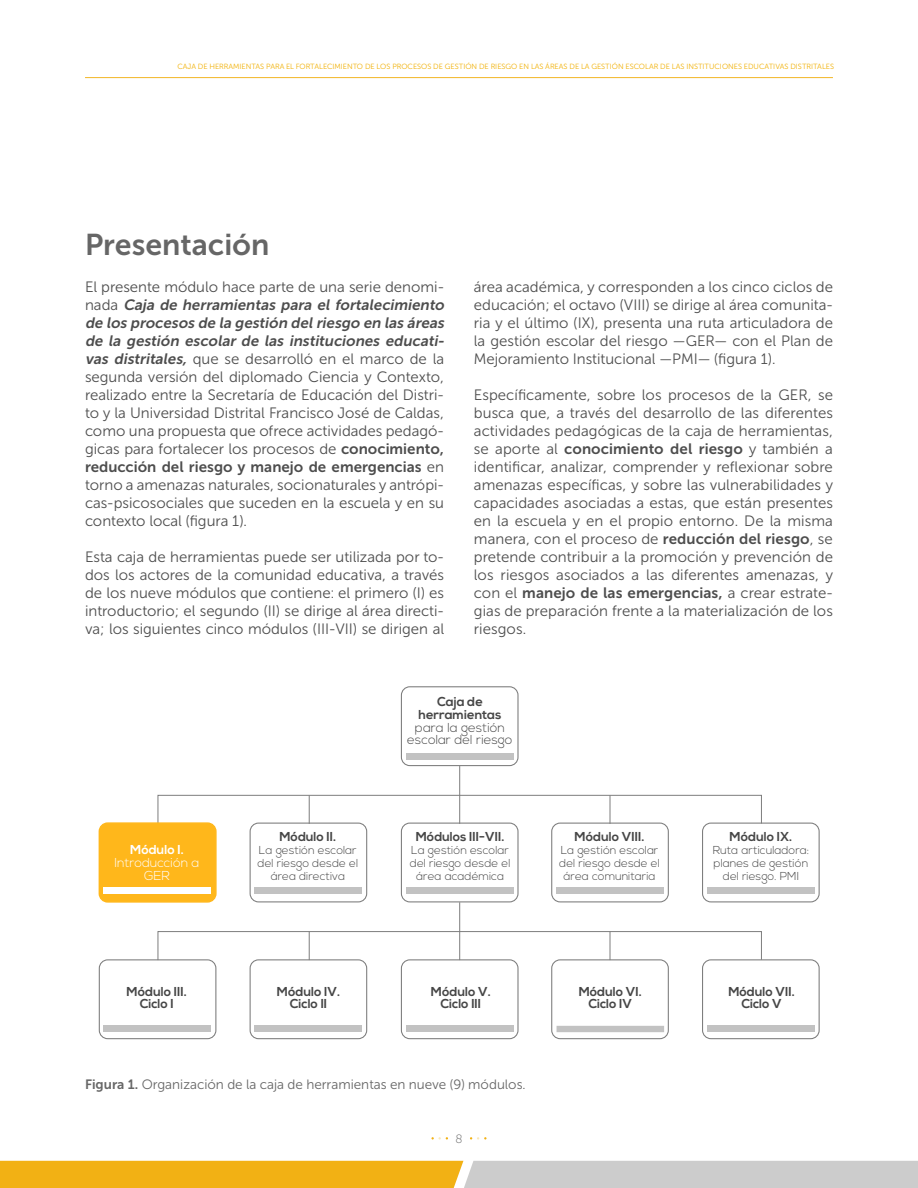
<style>
.page{position:relative;width:918px;height:1188px;background:#fff}
.page>*{position:absolute;margin:0;border:0;box-sizing:border-box;transform-origin:0 0}
.t1{font:30px "Museo Sans Cyrl 700";color:#666}
.t2{font:15px/18px "Museo Sans Cyrl 300";color:#4d4d4d;text-align:justify}
.t3{font:italic 15px/18px "Museo Sans Cyrl 700";color:#4d4d4d;text-align:justify}
.t4{font:15px "Museo Sans Cyrl 700";color:#4d4d4d}
.t5{font:13.5px "Museo Sans Cyrl 300";color:#666}
.t6{font:700 12.9px/12.9px "Nexa";color:#464646;text-align:center}
.t7{font:300 12.9px/12.9px "Nexa";color:#464646;text-align:center}
.t8{font:300 12.9px/12.9px "Nexa";color:#fff;text-align:center}
.t9{font:700 12.9px "Nexa";color:#fff}
.t10{font:12px "Museo Sans Cyrl 100";color:#666}
.t11{font:300 11.55px/12.9px "Nexa";color:#464646;text-align:center}
.t12{font:7.5px "Museo Sans Cyrl 300";color:#f1af00}
.s1{font-family:"Museo Sans Cyrl 300";font-style:normal}
.s2{font-family:"Museo Sans Cyrl 700";font-style:italic}
.s3{font-family:"Museo Sans Cyrl 700"}
.s4{font-family:"Museo Sans Cyrl 300"}
</style>
<div class="page">
<svg style="left:0;top:1161px;width:918px;height:27px;background:#dfbf70"></svg>
<svg style="left:431px;top:1137px;width:17px;height:3px"></svg>
<svg style="left:470px;top:1137px;width:17px;height:3px"></svg>
<hr style="left:85px;top:77px;width:748px;height:1px;background:#f2b727">
<hr style="left:459px;top:766px;width:1px;height:58px;background:#7d7d7d">
<div style="left:158px;top:795px;width:604px;height:29px;border:1px solid #7d7d7d"></div>
<svg style="left:309px;top:795px;width:1px;height:28px"></svg>
<svg style="left:610px;top:795px;width:1px;height:28px"></svg>
<hr style="left:459px;top:902px;width:1px;height:58px;background:#7d7d7d">
<div style="left:401px;top:686px;width:118px;height:80px;border:1px solid #7d7d7d;border-radius:8px"></div>
<div style="left:250px;top:823px;width:117px;height:79px;border:1px solid #7d7d7d;border-radius:8px"></div>
<div style="left:401px;top:823px;width:118px;height:79px;border:1px solid #7d7d7d;border-radius:8px"></div>
<div style="left:551px;top:823px;width:118px;height:79px;border:1px solid #7d7d7d;border-radius:8px"></div>
<div style="left:702px;top:823px;width:118px;height:79px;border:1px solid #7d7d7d;border-radius:8px"></div>
<div style="left:158px;top:931px;width:604px;height:29px;border:1px solid #7d7d7d"></div>
<svg style="left:309px;top:932px;width:1px;height:27px"></svg>
<svg style="left:610px;top:932px;width:1px;height:27px"></svg>
<div style="left:254px;top:887px;width:108px;height:7px;background:#c2c2c2"></div>
<div style="left:557px;top:887px;width:107px;height:7px;background:#c2c2c2"></div>
<div style="left:707px;top:887px;width:108px;height:7px;background:#c2c2c2"></div>
<div style="left:407px;top:887px;width:107px;height:7px;background:#c2c2c2"></div>
<div style="left:406px;top:753px;width:108px;height:7px;background:#c2c2c2"></div>
<div style="left:99px;top:959px;width:117px;height:80px;border:1px solid #7d7d7d;border-radius:8px"></div>
<div style="left:250px;top:959px;width:117px;height:80px;border:1px solid #7d7d7d;border-radius:8px"></div>
<div style="left:401px;top:959px;width:118px;height:80px;border:1px solid #7d7d7d;border-radius:8px"></div>
<div style="left:551px;top:959px;width:118px;height:80px;border:1px solid #7d7d7d;border-radius:8px"></div>
<div style="left:702px;top:959px;width:118px;height:80px;border:1px solid #7d7d7d;border-radius:8px"></div>
<div style="left:103px;top:1026px;width:108px;height:6px;background:#c2c2c2"></div>
<div style="left:254px;top:1026px;width:108px;height:6px;background:#c2c2c2"></div>
<svg style="left:557px;top:1026px;width:107px;height:6px"></svg>
<div style="left:707px;top:1026px;width:108px;height:6px;background:#c2c2c2"></div>
<div style="left:407px;top:1026px;width:107px;height:6px;background:#c2c2c2"></div>
<div style="left:99px;top:823px;width:117px;height:79px;background:#ffb71b;border-radius:8px"></div>
<div style="left:99px;top:822px;width:118px;height:81px;border:1px solid #ffb71b;border-radius:8px"></div>
<div style="left:103px;top:887px;width:108px;height:7px;background:#fff"></div>
<p class="t12" style="left:177px;top:62px;width:658px">CAJA DE HERRAMIENTAS PARA EL FORTALECIMIENTO DE LOS PROCESOS DE GESTIÓN DE RIESGO EN LAS ÁREAS DE LA GESTIÓN ESCOLAR DE LAS INSTITUCIONES EDUCATIVAS DISTRITALES</p>
<h1 class="t1" style="left:85px;top:228px;width:186px">Presentación</h1>
<p class="t2" style="left:85px;top:278px;width:361px">El presente módulo hace parte de una serie denomi-</p>
<p class="t3" style="left:85px;top:296px;width:364px"><span class="s1">n a d a</span> Caja de herramientas para el fortalecimiento de los procesos de la gestión delriesgo en las áreas de la gestión escolar de las instituciones educati-</p>
<p class="t2" style="left:85px;top:350px;width:361px"><span class="s2">vas distritales,</span> que se desarrolló en el marco de la segunda versión del diplomado Ciencia y Contexto, realizado entre la Secretaría de Educación del Distri&shy;to y la Universidad Distrital Francisco José de Caldas, como una propuesta que ofrece actividades pedagó&shy;gicas para fortalecer los procesos de <span class="s3">conocimiento,</span></p>
<p class="t4" style="left:85px;top:459px;width:361px">reducción del riesgo y manejo de emergencias <span class="s4">en</span></p>
<p class="t2" style="left:85px;top:476px;width:361px">torno a amenazas naturales, socionaturales y antrópi&shy;cas-psicosociales que suceden en la escuela y en su contexto local (figura 1).</p>
<p class="t2" style="left:85px;top:548px;width:361px">Esta caja de herramientas puede ser utilizada por to&shy;dos los actores de la comunidad educativa, a través de los nueve módulos que contiene: el primero (I) es introductorio; el segundo (II) se dirige al área directi&shy;va; los siguientes cinco módulos (III-VII) se dirigen al</p>
<p class="t2" style="left:474px;top:278px;width:361px">área académica, y corresponden a los cinco ciclos de educación; el octavo (VIII) se dirige al área comunita&shy;ria y el último (IX), presenta una ruta articuladora de la gestión escolar del riesgo —GER— con el Plan de Mejoramiento Institucional —PMI— (figura 1).</p>
<p class="t2" style="left:474px;top:386px;width:361px">Específicamente, sobre los procesos de la GER, se busca que, a través del desarrollo de las diferentes actividades pedagógicas de la caja de herramientas,</p>
<p class="t4" style="left:474px;top:441px;width:361px"><span class="s4">se aporte al</span> conocimiento del riesgo <span class="s4">y también a</span></p>
<p class="t2" style="left:474px;top:458px;width:361px">identificar, analizar, comprender y reflexionar sobre amenazas específicas, y sobre las vulnerabilidades y capacidades asociadas a estas, que están presentes en la escuela y en el propio entorno. De la misma manera, con el proceso de <span class="s3">reducción del riesgo</span>, se pretende contribuir a la promoción y prevención de los riesgos asociados a las diferentes amenazas, y</p>
<p class="t4" style="left:474px;top:585px;width:361px"><span class="s4">con el</span> manejo de las emergencias, <span class="s4">a crear estrate-</span></p>
<p class="t2" style="left:474px;top:602px;width:361px">gias de preparación frente a la materialización de los riesgos.</p>
<p class="t9" style="left:130px;top:842px;width:55px">Módulo I.</p>
<p class="t8" style="left:115px;top:857px;width:87px">Introducción a<br>GER</p>
<p class="t6" style="left:279px;top:831px;width:58px">Módulo II.</p>
<p class="t11" style="left:258px;top:844px;width:102px">La gestión escolar del riesgo desde el área directiva</p>
<p class="t6" style="left:419px;top:695px;width:85px">Caja de herramientas</p>
<p class="t7" style="left:407px;top:721px;width:107px">para la gestión escolar del riesgo</p>
<p class="t6" style="left:416px;top:831px;width:90px">Módulos III-VII.</p>
<p class="t11" style="left:410px;top:844px;width:102px">La gestión escolar del riesgo desde el área académica</p>
<p class="t6" style="left:575px;top:831px;width:71px">Módulo VIII.</p>
<p class="t11" style="left:559px;top:844px;width:102px">La gestión escolar del riesgo desde el área comunitaria</p>
<p class="t6" style="left:730px;top:831px;width:64px">Módulo IX.</p>
<p class="t11" style="left:713px;top:844px;width:98px">Ruta articuladora: planes de gestión del riesgo. PMI</p>
<p class="t6" style="left:127px;top:985px;width:62px">Módulo III.<br>Ciclo I</p>
<p class="t6" style="left:277px;top:985px;width:65px">Módulo IV.<br>Ciclo II</p>
<p class="t6" style="left:431px;top:985px;width:62px">Módulo V.<br>Ciclo III</p>
<p class="t6" style="left:579px;top:985px;width:65px">Módulo VI.<br>Ciclo IV</p>
<p class="t6" style="left:728px;top:985px;width:68px">Módulo VII.<br>Ciclo V</p>
<p class="t5" style="left:85px;top:1077px;width:442px"><span class="s3">Figura 1.</span> Organización de la caja de herramientas en nueve (9) módulos.</p>
<p class="t10" style="left:455px;top:1133px;width:9px">8</p>
</div>
